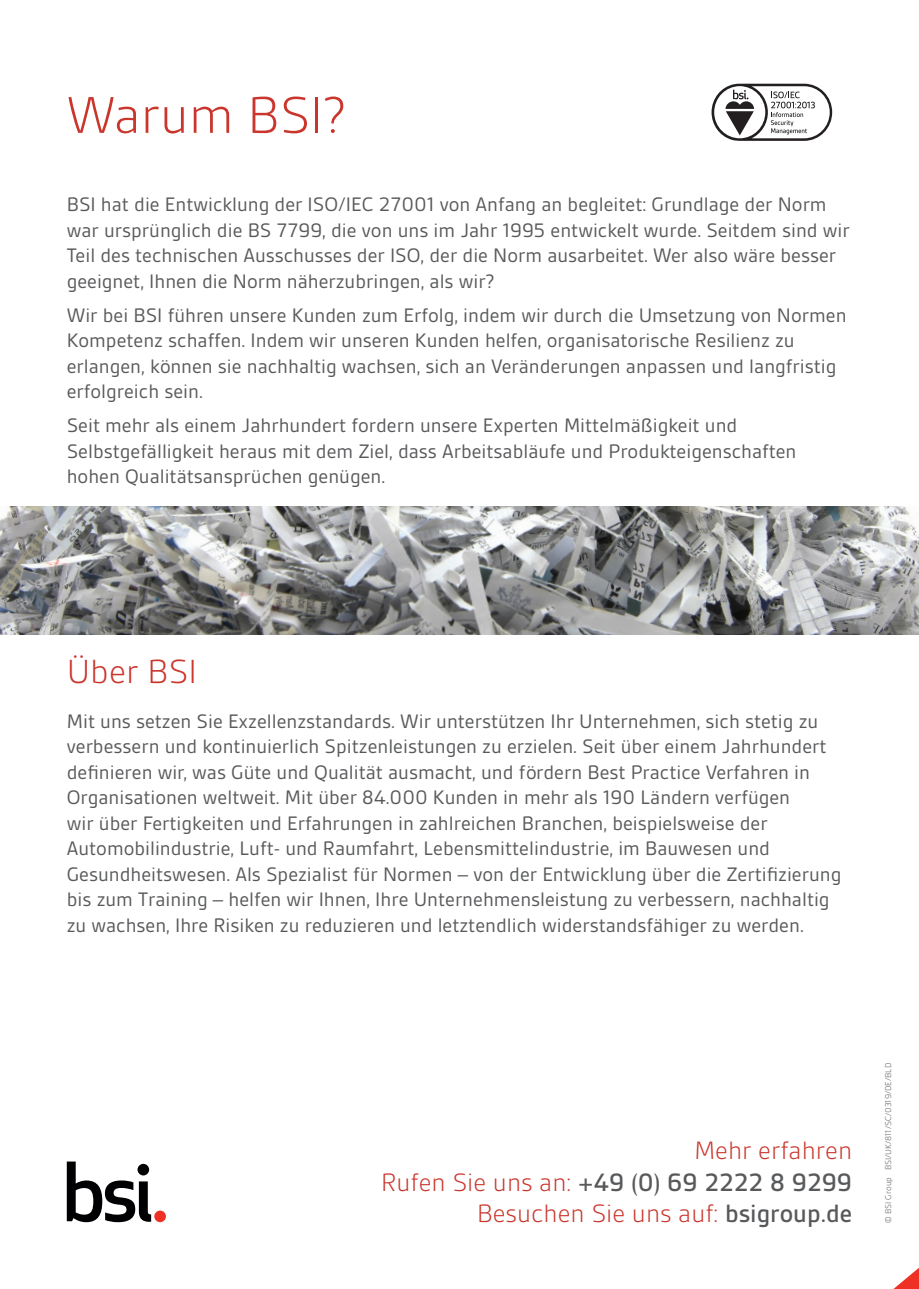
<style>
.page{position:relative;width:919px;height:1289px;background:#fff}
.page>*{position:absolute;margin:0;border:0;box-sizing:border-box;transform-origin:0 0}
.t1{font:300 55.5px "BSI Gesta";color:#ca352c}
.t2{font:300 36px "BSI Gesta";color:#ca352c}
.t3{font:300 27px/31.5px "BSI Gesta";color:#ca352c;text-align:right}
.t4{font:21px/25.5px "BSI Gesta";color:#58595b}
.t5{font:300 9px "BSI Gesta";color:#58595b}
.s1{font-weight:500;color:#58595b}
</style>
<div class="page">
<svg style="left:895px;top:1268px;width:23px;height:20px"></svg>
<svg style="left:711px;top:84px;width:121px;height:57px"></svg>
<img style="left:0;top:506px;width:918px;height:128px">
<svg style="left:67px;top:1161px;width:84px;height:61px"></svg>
<div style="left:154px;top:1210px;width:12px;height:12px;background:#ee3124;border-radius:50%"></div>
<h1 class="t1" style="left:67px;top:86px;width:281px">Warum BSI?</h1>
<p class="t4" style="left:67px;top:191px;width:784px">BSI hat die Entwicklung der ISO/IEC 27001 von Anfang an begleitet: Grundlage der Norm war ursprünglich die BS 7799, die von uns im Jahr 1995 entwickelt wurde. Seitdem sind wir Teil des technischen Ausschusses der ISO, der die Norm ausarbeitet. Wer also wäre besser geeignet, Ihnen die Norm näherzubringen, als wir?</p>
<p class="t4" style="left:67px;top:302px;width:781px">Wir bei BSI führen unsere Kunden zum Erfolg, indem wir durch die Umsetzung von Normen Kompetenz schaffen. Indem wir unseren Kunden helfen, organisatorische Resilienz zu erlangen, können sie nachhaltig wachsen, sich an Veränderungen anpassen und langfristig erfolgreich sein.</p>
<p class="t4" style="left:67px;top:412px;width:731px">Seit mehr als einem Jahrhundert fordern unsere Experten Mittelmäßigkeit und<br>Selbstgefälligkeit heraus mit dem Ziel, dass Arbeitsabläufe und Produkteigenschaften hohen Qualitätsansprüchen genügen.</p>
<h2 class="t2" style="left:67px;top:653px;width:132px">Über BSI</h2>
<p class="t4" style="left:67px;top:708px;width:776px">Mit uns setzen Sie Exzellenzstandards. Wir unterstützen Ihr Unternehmen, sich stetig zu verbessern und kontinuierlich Spitzenleistungen zu erzielen. Seit über einem Jahrhundert definieren wir, was Güte und Qualität ausmacht, und fördern Best Practice Verfahren in Organisationen weltweit. Mit über 84.000 Kunden in mehr als 190 Ländern verfügen<br>wir über Fertigkeiten und Erfahrungen in zahlreichen Branchen, beispielsweise der Automobilindustrie, Luft- und Raumfahrt, Lebensmittelindustrie, im Bauwesen und Gesundheitswesen. Als Spezialist für Normen – von der Entwicklung über die Zertifizierung bis zum Training – helfen wir Ihnen, Ihre Unternehmensleistung zu verbessern, nachhaltig zu wachsen, Ihre Risiken zu reduzieren und letztendlich widerstandsfähiger zu werden.</p>
<p class="t3" style="left:381px;top:1134px;width:472px">Mehr erfahren<br>Rufen Sie uns an: <span class="s1">+49 (0) 69 2222 8 9299<br></span>Besuchen Sie uns auf: <span class="s1">bsigroup.de</span></p>
<p class="t5" style="left:883px;top:1222px;width:161px;rotate:-90deg">© BSI Group BSI/UK/811/SC/0319/DE/BLD</p>
</div>
